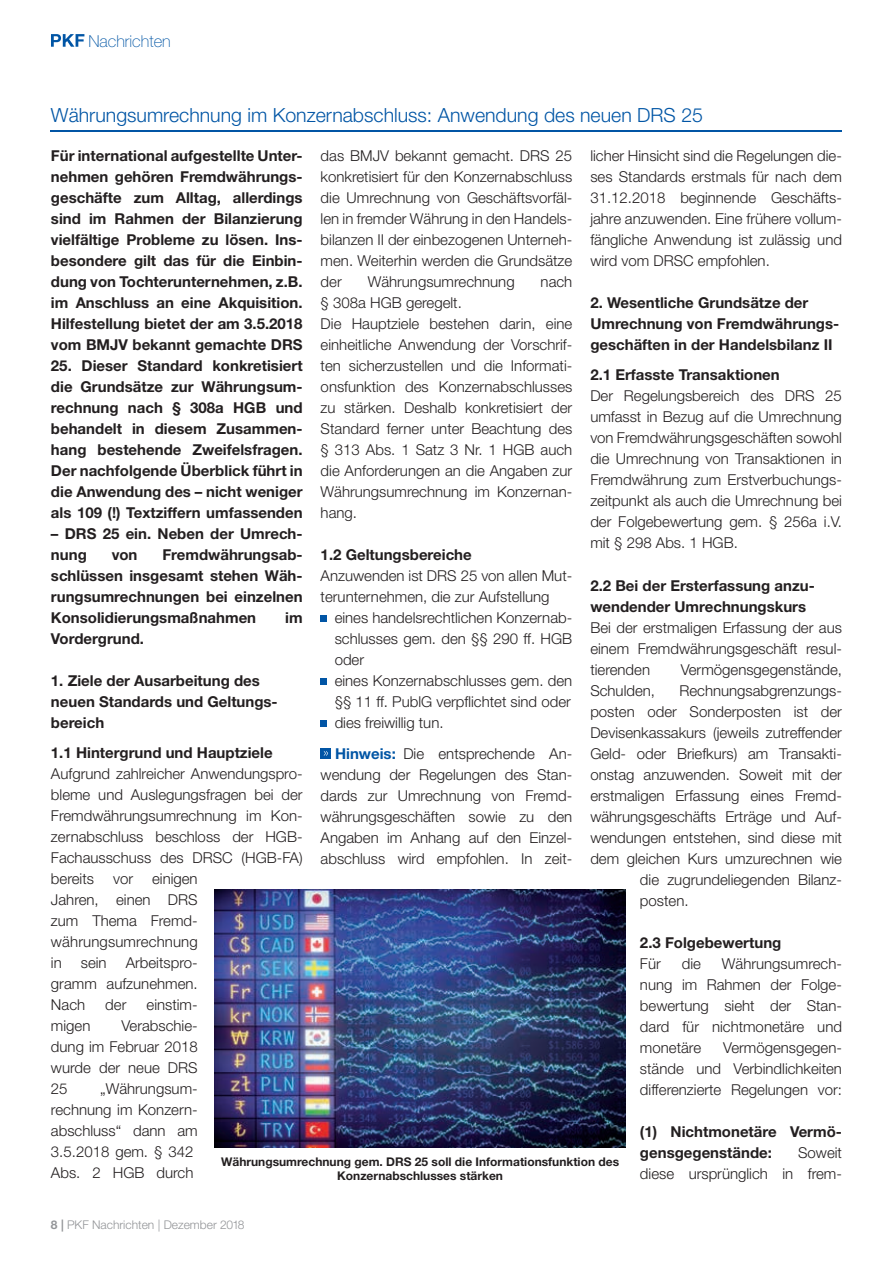
<style>
.page{position:relative;width:893px;height:1263px;background:#fff}
.page>*{position:absolute;margin:0;border:0;box-sizing:border-box;transform-origin:0 0}
.t1{font:300 19.5px "Helvetica Neue LT";color:#0155a5}
.t2{font:100 16.5px "Helvetica Neue LT";color:#0155a5}
.t3{font:300 15px/21px "Helvetica Neue LT";color:#231f20;text-align:justify}
.t4{font:700 15px/21px "Helvetica Neue LT";color:#231f20}
.t5{font:700 12px/13.5px "Helvetica Neue LT";color:#231f20;text-align:center}
.t6{font:300 12px "Helvetica Neue LT";color:#939598}
.s1{font-weight:700;color:#0155a5}
.s2{font-weight:700}
</style>
<div class="page">
<hr style="left:51px;top:130px;width:791px;height:1px;background:#0155a5">
<svg style="left:321px;top:615px;width:6px;height:6px"></svg>
<svg style="left:321px;top:678px;width:6px;height:6px"></svg>
<svg style="left:321px;top:720px;width:6px;height:6px"></svg>
<div style="left:321px;top:748px;width:10px;height:11px;background:#0155a5"></div>
<svg style="left:324px;top:751px;width:4px;height:5px"></svg>
<img style="left:215px;top:890px;width:410px;height:257px">
<svg style="left:51px;top:34px;width:33px;height:13px"></svg>
<p class="t2" style="left:88px;top:35px;width:84px">Nachrichten</p>
<h1 class="t1" style="left:51px;top:108px;width:653px">Währungsumrechnung im Konzernabschluss: Anwendung des neuen DRS 25</h1>
<p class="t4" style="left:51px;top:146px;width:253px;text-align:justify">Für international aufgestellte Unter&shy;nehmen gehören Fremdwährungs&shy;geschäfte zum Alltag, allerdings sind im Rahmen der Bilanzierung vielfältige Probleme zu lösen. Ins&shy;besondere gilt das für die Einbin&shy;dung von Tochterunternehmen, z.B. im Anschluss an eine Akquisition.<br>Hilfestellung bietet der am 3.5.2018 vom BMJV bekannt gemachte DRS</p>
<p class="t4" style="left:51px;top:356px;width:253px;text-align:justify">25. Dieser Standard konkretisiert die Grundsätze zur Währungsum&shy;rechnung nach § 308a HGB und behandelt in diesem Zusammen&shy;hang bestehende Zweifelsfragen.<br>Der nachfolgende Überblick führt in die Anwendung des – nicht weniger als 109 (!) Textziffern umfassenden</p>
<p class="t4" style="left:51px;top:524px;width:253px">– DRS 25 ein. Neben der Umrech&shy;nung</p>
<p class="t3" style="left:321px;top:147px;width:253px">das BMJV bekannt gemacht. DRS 25 konkretisiert für den Konzernabschluss die Umrechnung von Geschäftsvorfäl&shy;len in fremder Währung in den Handels&shy;bilanzen II der einbezogenen Unterneh&shy;men. Weiterhin werden die Grundsätze der</p>
<p class="t3" style="left:590px;top:147px;width:253px">licher Hinsicht sind die Regelungen die&shy;ses Standards erstmals für nach dem 31.12.2018 beginnende Geschäfts&shy;jahre anzuwenden. Eine frühere vollum&shy;fängliche Anwendung ist zulässig und wird vom DRSC empfohlen.</p>
<p class="t4" style="left:590px;top:294px;width:250px">2. Wesentliche Grundsätze der<br>Umrechnung von Fremdwährungs&shy;geschäften in der Handelsbilanz II</p>
<p class="t4" style="left:590px;top:366px;width:191px">2.1 Erfasste Transaktionen</p>
<p class="t3" style="left:590px;top:387px;width:253px">Der Regelungsbereich des DRS 25 umfasst in Bezug auf die Umrechnung von Fremdwährungsgeschäften sowohl die Umrechnung von Transaktionen in Fremdwährung zum Erstverbuchungs&shy;zeitpunkt als auch die Umrechnung bei der Folgebewertung gem. § 256a i.V. mit § 298 Abs. 1 HGB.</p>
<p class="t4" style="left:590px;top:576px;width:226px">2.2 Bei der Ersterfassung anzu&shy;wendender Umrechnungskurs</p>
<p class="t3" style="left:590px;top:619px;width:253px">Bei der erstmaligen Erfassung der aus einem Fremdwährungsgeschäft resul&shy;tierenden</p>
<p class="t3" style="left:368px;top:273px;width:148px">Währungsumrechnung</p>
<p class="t3" style="left:541px;top:273px;width:33px">nach</p>
<p class="t3" style="left:321px;top:294px;width:253px;text-align:left">§ 308a HGB geregelt.<br>Die Hauptziele bestehen darin, eine einheitliche Anwendung der Vorschrif&shy;ten sicherzustellen und die Informati&shy;onsfunktion des Konzernabschlusses zu stärken. Deshalb konkretisiert der<br>Standard ferner unter Beachtung des § 313 Abs. 1 Satz 3 Nr. 1 HGB auch die Anforderungen an die Angaben zur<br>Währungsumrechnung im Konzernan&shy;hang.</p>
<p class="t4" style="left:321px;top:546px;width:153px">1.2 Geltungsbereiche</p>
<p class="t3" style="left:321px;top:567px;width:253px">Anzuwenden ist DRS 25 von allen Mut&shy;terunternehmen, die zur Aufstellung</p>
<p class="t3" style="left:335px;top:609px;width:239px;text-align:left">eines handelsrechtlichen Konzernab&shy;schlusses gem. den §§ 290 ff. HGB oder<br>eines Konzernabschlusses gem. den §§ 11 ff. PublG verpflichtet sind oder dies freiwillig tun.</p>
<p class="t3" style="left:321px;top:745px;width:253px;text-indent:14px"><span class="s1">Hinweis:</span> Die entsprechende An&shy;wendung der Regelungen des Stan&shy;dards zur Umrechnung von Fremd&shy;währungsgeschäften sowie zu den Angaben im Anhang auf den Einzel&shy;abschluss wird empfohlen. In zeit-</p>
<p class="t4" style="left:51px;top:545px;width:253px;text-align:justify;text-indent:111px">Fremdwährungsab&shy;schlüssen insgesamt stehen Wäh&shy;rungsumrechnungen bei einzelnen Konsolidierungsmaßnahmen</p>
<p class="t4" style="left:112px;top:545px;width:27px">von</p>
<p class="t4" style="left:285px;top:608px;width:19px">im</p>
<p class="t4" style="left:51px;top:629px;width:95px">Vordergrund.</p>
<p class="t4" style="left:51px;top:672px;width:228px">1. Ziele der Ausarbeitung des neuen Standards und Geltungs&shy;bereich</p>
<p class="t4" style="left:51px;top:744px;width:223px">1.1 Hintergrund und Hauptziele</p>
<p class="t3" style="left:51px;top:765px;width:253px">Aufgrund zahlreicher Anwendungspro&shy;bleme und Auslegungsfragen bei der Fremdwährungsumrechnung im Kon&shy;zernabschluss beschloss der HGB-Fachausschuss des DRSC (HGB-FA) bereits</p>
<p class="t3" style="left:681px;top:661px;width:163px">Vermögensgegenstände,</p>
<p class="t3" style="left:590px;top:682px;width:66px">Schulden,</p>
<p class="t3" style="left:679px;top:682px;width:164px">Rechnungsabgrenzungs-</p>
<p class="t3" style="left:590px;top:703px;width:253px">posten oder Sonderposten ist der</p>
<p class="t3" style="left:590px;top:724px;width:253px">Devisenkassakurs (jeweils zutreffender</p>
<p class="t3" style="left:590px;top:745px;width:253px">Geld- oder Briefkurs) am Transakti-</p>
<p class="t3" style="left:590px;top:766px;width:253px">onstag anzuwenden. Soweit mit der</p>
<p class="t3" style="left:590px;top:787px;width:253px">erstmaligen Erfassung eines Fremd-</p>
<p class="t3" style="left:590px;top:808px;width:253px">währungsgeschäfts Erträge und Auf-</p>
<p class="t3" style="left:590px;top:829px;width:253px">wendungen entstehen, sind diese mit</p>
<p class="t3" style="left:590px;top:850px;width:253px">dem gleichen Kurs umzurechnen wie</p>
<p class="t3" style="left:640px;top:871px;width:203px">die zugrundeliegenden Bilanz-</p>
<p class="t3" style="left:640px;top:892px;width:50px">posten.</p>
<p class="t4" style="left:640px;top:934px;width:143px">2.3 Folgebewertung</p>
<p class="t3" style="left:640px;top:955px;width:22px">Für</p>
<p class="t3" style="left:682px;top:955px;width:21px">die</p>
<p class="t3" style="left:51px;top:870px;width:148px;text-indent:101px">einigen Jahren, einen DRS zum Thema Fremd&shy;währungsumrechnung in</p>
<p class="t3" style="left:113px;top:870px;width:22px">vor</p>
<p class="t3" style="left:51px;top:954px;width:148px;text-indent:75px">Arbeitspro&shy;gramm aufzunehmen.<br>Nach</p>
<p class="t3" style="left:81px;top:954px;width:27px">sein</p>
<p class="t3" style="left:640px;top:955px;width:203px;text-indent:82px">Währungsumrech&shy;nung im Rahmen der Folge&shy;bewertung sieht der Stan&shy;dard für nichtmonetäre und monetäre</p>
<p class="t3" style="left:105px;top:996px;width:23px">der</p>
<p class="t3" style="left:147px;top:996px;width:53px">einstim-</p>
<p class="t3" style="left:51px;top:1017px;width:148px;text-indent:71px">Verabschie&shy;dung im Februar 2018 wurde der neue DRS 25</p>
<p class="t3" style="left:51px;top:1017px;width:41px">migen</p>
<p class="t3" style="left:640px;top:1039px;width:203px;text-indent:83px">Vermögensgegen&shy;stände und Verbindlichkeiten differenzierte Regelungen vor:</p>
<p class="t4" style="left:640px;top:1123px;width:203px">(1) Nichtmonetäre Vermö&shy;gensgegenstände:</p>
<p class="t3" style="left:51px;top:1080px;width:148px;text-align:left;text-indent:49px">„Währungsum&shy;rechnung im Konzern&shy;abschluss“ dann am<br>3.5.2018 gem. § 342<br>Abs. 2 HGB durch</p>
<p class="t3" style="left:640px;top:1144px;width:203px;text-align:right">Soweit<br>diese ursprünglich in frem-</p>
<p class="t5" style="left:221px;top:1156px;width:399px">Währungsumrechnung gem. DRS 25 soll die Informationsfunktion des<br>Konzernabschlusses stärken</p>
<p class="t6" style="left:51px;top:1220px;width:195px"><span class="s2">8 |</span> PKF Nachrichten | Dezember 2018</p>
</div>
